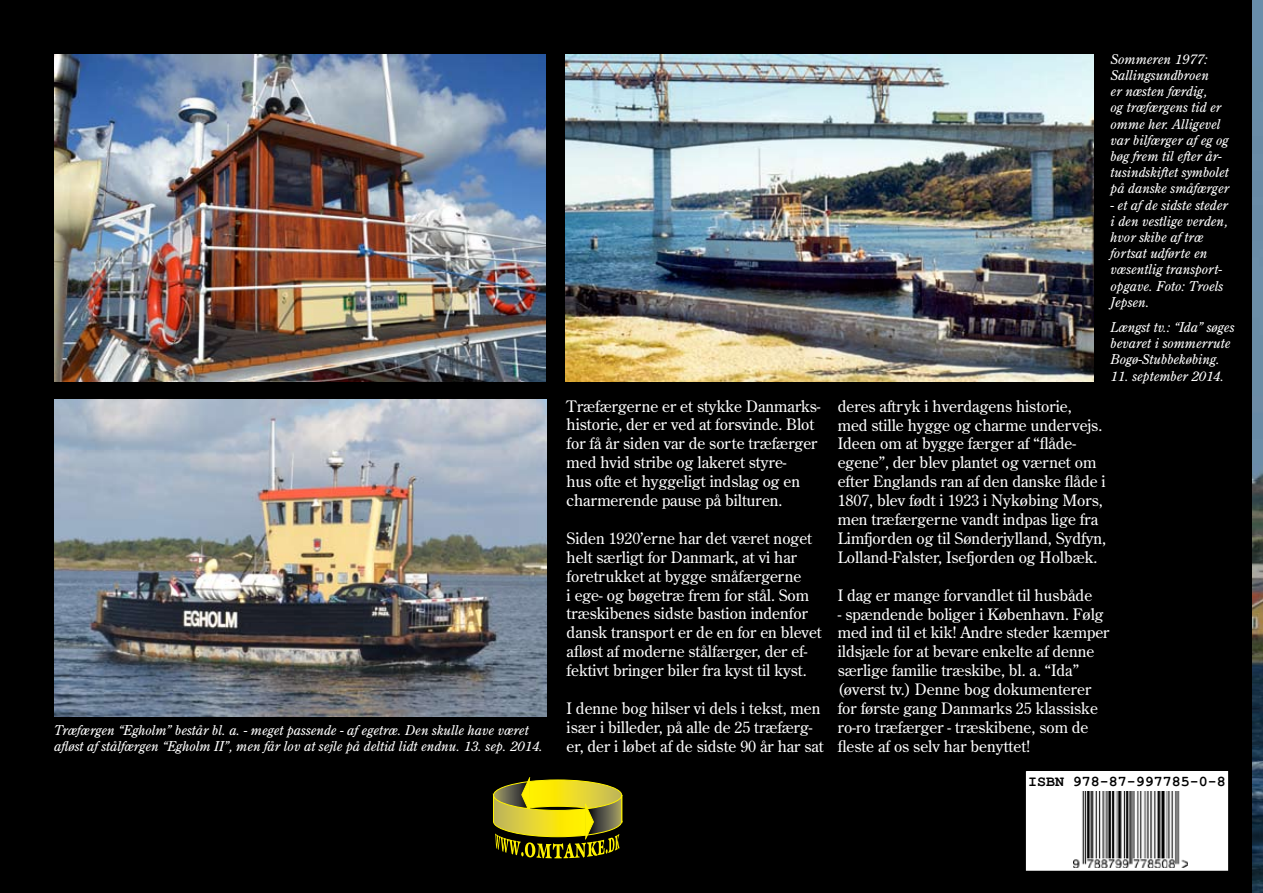
<style>
.page{position:relative;width:1263px;height:893px;background:#fff}
.page>*{position:absolute;margin:0;border:0;box-sizing:border-box;transform-origin:0 0}
.t1{font:15.75px/18.9px "Century Old Style Std";color:#fff}
.t2{font:700 15px "Courier New";color:#000}
.t3{font:italic 13.5px/16.2px "Century Old Style Std";color:#fff}
</style>
<div class="page">
<div style="left:0;top:0;width:1258px;height:893px;background:#000"></div>
<img style="left:1252px;top:0;width:11px;height:893px">
<img style="left:54px;top:54px;width:492px;height:327px">
<img style="left:54px;top:400px;width:492px;height:316px">
<img style="left:565px;top:54px;width:529px;height:328px">
<div style="left:1027px;top:772px;width:200px;height:98px;background:#fff"></div>
<img style="left:1073px;top:792px;width:115px;height:76px">
<div style="left:1026px;top:771px;width:202px;height:100px;border:2px solid #fff"></div>
<svg style="left:493px;top:777px;width:129px;height:82px"></svg>
<p class="t3" style="left:54px;top:722px;width:490px">Træfærgen “Egholm” består bl. a. - meget passende - af egetræ. Den skulle have været afløst af stålfærgen “Egholm II”, men får lov at sejle på deltid lidt endnu. 13. sep. 2014.</p>
<p class="t1" style="left:567px;top:396px;width:256px">Træfærgerne er et stykke Danmarks&shy;historie, der er ved at forsvinde. Blot for få år siden var de sorte træfærger med hvid stribe og lakeret styre-<br>hus ofte et hyggeligt indslag og en charmerende pause på bilturen.</p>
<p class="t1" style="left:567px;top:528px;width:257px">Siden 1920’erne har det været noget helt særligt for Danmark, at vi har foretrukket at bygge småfærgerne<br>i ege- og bøgetræ frem for stål. Som træskibenes sidste bastion indenfor dansk transport er de en for en blevet afløst af moderne stålfærger, der ef&shy;fektivt bringer biler fra kyst til kyst.</p>
<p class="t1" style="left:567px;top:698px;width:259px">I denne bog hilser vi dels i tekst, men især i billeder, på alle de 25 træfærg&shy;er, der i løbet af de sidste 90 år har sat</p>
<p class="t3" style="left:1110px;top:51px;width:120px">Sommeren 1977:<br>Sallingsundbroen<br>er næsten færdig,<br>og træfærgens tid er omme her. Alligevel var bilfærger af eg og bøg frem til efter år&shy;tusindskiftet symbolet på danske småfærger</p>
<p class="t3" style="left:1110px;top:197px;width:119px">- et af de sidste steder i den vestlige verden, hvor skibe af træ fortsat udførte en væsentlig transport&shy;opgave. Foto: Troels<br>Jepsen.</p>
<p class="t3" style="left:1110px;top:319px;width:125px">Længst tv.: “Ida” søges bevaret i sommerrute<br>Bogø-Stubbekøbing.</p>
<p class="t3" style="left:1110px;top:368px;width:115px">11. september 2014.</p>
<p class="t1" style="left:838px;top:396px;width:270px">deres aftryk i hverdagens historie,<br>med stille hygge og charme undervejs.<br>Ideen om at bygge færger af “flåde&shy;egene”, der blev plantet og værnet om efter Englands ran af den danske flåde i 1807, blev født i 1923 i Nykøbing Mors, men træfærgerne vandt indpas lige fra Limfjorden og til Sønderjylland, Sydfyn, Lolland-Falster, Isefjorden og Holbæk.</p>
<p class="t1" style="left:838px;top:585px;width:256px">I dag er mange forvandlet til husbåde</p>
<p class="t1" style="left:838px;top:604px;width:273px">- spændende boliger i København. Følg med ind til et kik! Andre steder kæmper ildsjæle for at bevare enkelte af denne særlige familie træskibe, bl. a. “Ida” (øverst tv.) Denne bog dokumenterer for første gang Danmarks 25 klassiske ro-ro træfærger - træskibene, som de fleste af os selv har benyttet!</p>
<p class="t2" style="left:1028px;top:772px;width:199px">ISBN 978-87-997785-0-8</p>
</div>
